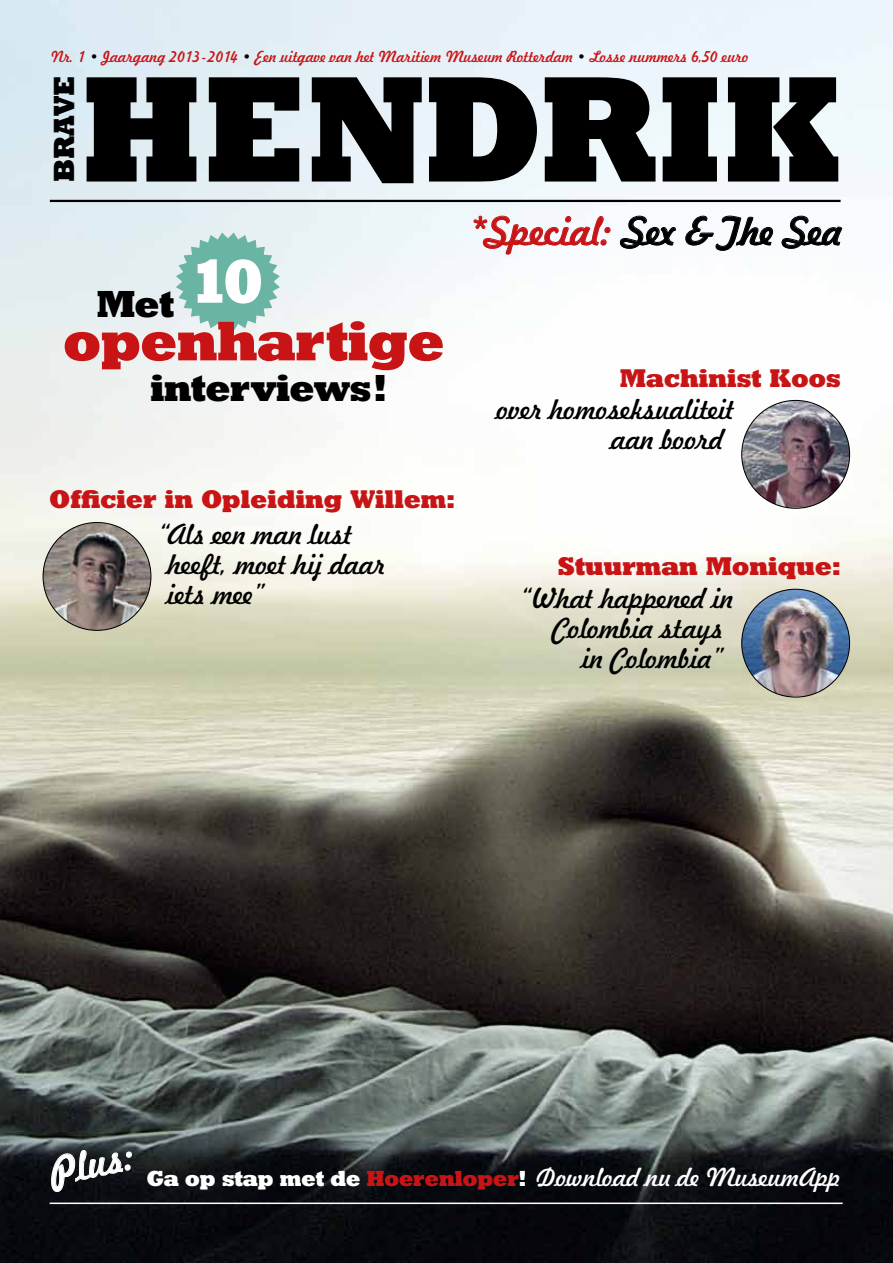
<style>
.page{position:relative;width:893px;height:1263px;background:#fff}
.page>*{position:absolute;margin:0;border:0;box-sizing:border-box;transform-origin:0 0}
.t1{font:800 153.45px "Rockwell";color:#000;scale:.91 1}
.t2{font:61.5px "Geometric Slab 712 BT Extra Bold A";color:#fff}
.t3{font:55.5px "Geometric Slab 712 BT Extra Bold A";color:#c81415}
.t4{font:37.5px "Freehand 521 BT Regular C";color:#000}
.t5{font:37.5px "Geometric Slab 712 BT Extra Bold A";color:#000}
.t6{font:37.5px "Freehand 521 BT Regular C";color:#fff}
.t7{font:800 29.7px "Rockwell";letter-spacing:.005em;color:#000;scale:.91 1}
.t8{font:27px/30px "Freehand 521 BT Regular C";letter-spacing:-.005em;color:#000}
.t9{font:25.5px "Geometric Slab 712 BT Extra Bold A";letter-spacing:.01em;color:#c81415}
.t10{font:24.45px "Freehand 521 BT Regular C";letter-spacing:-.005em;color:#fff}
.t11{font:15px "Freehand 521 BT Regular C";letter-spacing:-.005em;color:#c81415}
.s1{color:#000}
.s2{color:#c81415}
.s3{font-family:"Geometric Slab 712 BT Extra Bold A";font-size:21.75px}
.s4{font-family:"Geometric Slab 712 BT Extra Bold A";font-size:21.75px;color:#c81415}
</style>
<div class="page">
<img style="left:0;top:0;width:893px;height:1263px">
<hr style="left:50px;top:1202px;width:793px;height:2px;background:#fff">
<svg style="left:473px;top:215px;width:138px;height:40px"></svg>
<svg style="left:620px;top:215px;width:56px;height:34px"></svg>
<svg style="left:685px;top:215px;width:88px;height:36px"></svg>
<svg style="left:781px;top:215px;width:61px;height:34px"></svg>
<svg style="left:176px;top:233px;width:104px;height:98px;background:#90c6bb"></svg>
<img style="left:742px;top:400px;width:108px;height:108px">
<img style="left:742px;top:589px;width:108px;height:107px">
<svg style="left:51px;top:1150px;width:81px;height:42px;background:#333639"></svg>
<hr style="left:50px;top:200px;width:791px;height:2px;background:#000">
<img style="left:43px;top:522px;width:108px;height:108px;border-radius:54px">
<p class="t11" style="left:51px;top:46px;width:699px">Nr. 1 <span class="s1">•</span> Jaargang 2013-2014 <span class="s1">•</span> Een uitgave van het Maritiem Museum Rotterdam <span class="s1">•</span> Losse nummers 6,50 euro</p>
<p class="t7" style="left:46px;top:182px;width:119px;rotate:-90deg">BRAVE</p>
<h1 class="t1" style="left:80px;top:34px;width:837px">HENDRIK</h1>
<h2 class="t2" style="left:190px;top:243px;width:74px">10</h2>
<h3 class="t5" style="left:97px;top:281px;width:78px">Met</h3>
<h3 class="t3" style="left:63px;top:307px;width:382px">openhartige</h3>
<h3 class="t5" style="left:150px;top:365px;width:238px">interviews!</h3>
<p class="t9" style="left:50px;top:483px;width:407px">Officier in Opleiding Willem:</p>
<p class="t8" style="left:167px;top:519px;width:221px;text-indent:-9px">“Als een man lust heeft, moet hij daar iets mee”</p>
<h3 class="t4" style="left:470px;top:206px;width:374px"><span class="s2">*Special:</span> Sex &amp; The Sea</h3>
<p class="t9" style="left:620px;top:363px;width:222px">Machinist Koos</p>
<p class="t8" style="left:611px;top:394px;width:125px;text-indent:-114px">over homoseksualiteit aan boord</p>
<p class="t9" style="left:558px;top:550px;width:284px">Stuurman Monique:</p>
<p class="t8" style="left:520px;top:583px;width:216px">“What happened in</p>
<p class="t8" style="left:552px;top:613px;width:173px">Colombia stays</p>
<p class="t8" style="left:582px;top:643px;width:143px">in Colombia”</p>
<h3 class="t6" style="left:45px;top:1148px;width:87px;rotate:-12deg">Plus:</h3>
<p class="t10" style="left:147px;top:1160px;width:695px"><span class="s3">Ga op stap met de</span> <span class="s4">Hoerenloper</span><span class="s3">!</span> Download nu de MuseumApp</p>
</div>
